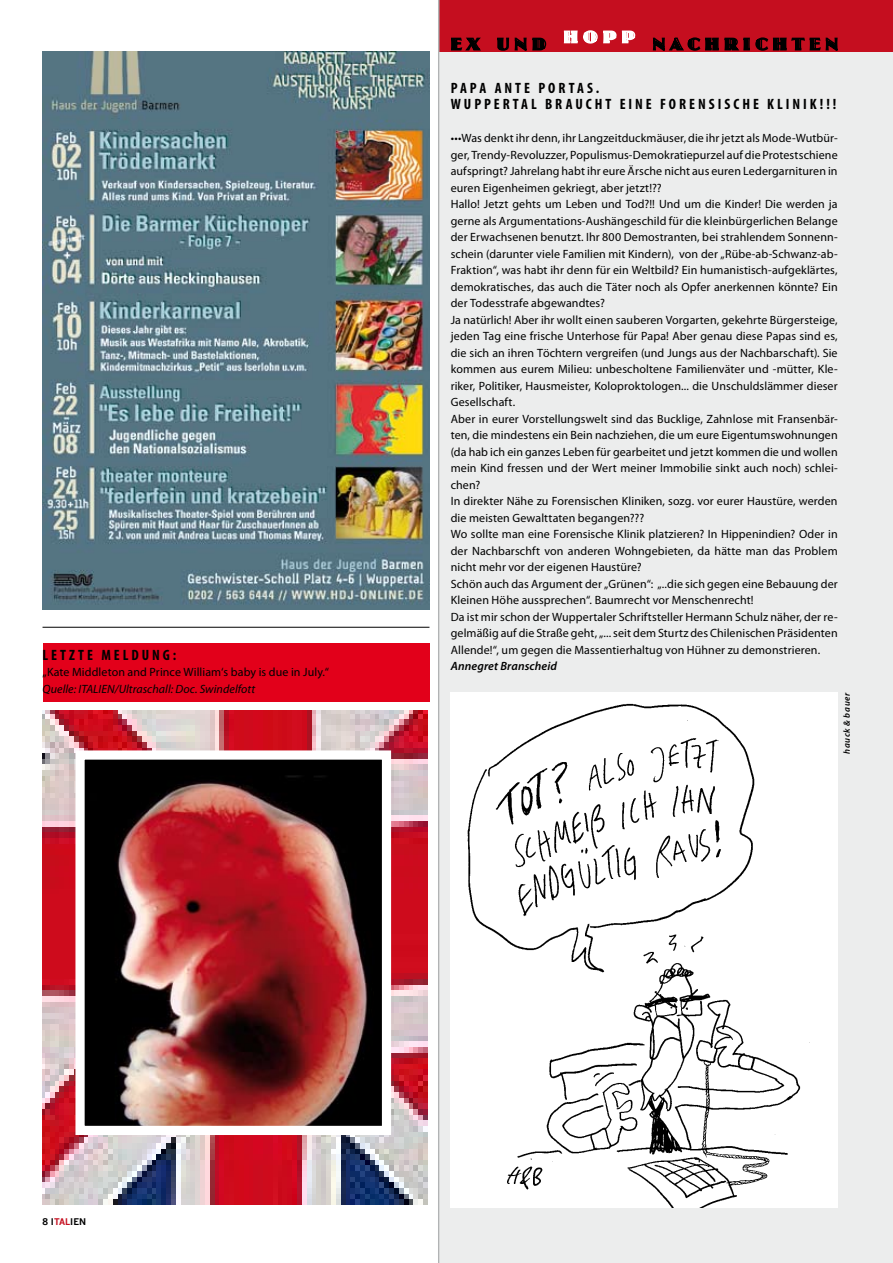
<style>
.page{position:relative;width:893px;height:1263px;background:#fff}
.page>*{position:absolute;margin:0;border:0;box-sizing:border-box;transform-origin:0 0}
.t1{font:700 condensed 15px/16.5px "Myriad Pro";letter-spacing:.195em;color:#000}
.t2{font:12px/16.5px "Myriad Pro";letter-spacing:.01em;color:#000}
.t3{font:italic 12px "Myriad Pro";letter-spacing:.005em;color:#000}
.t4{font:italic 600 12px "Myriad Pro";letter-spacing:.01em;color:#000}
.t5{font:italic 600 9px "Myriad Pro";letter-spacing:.07em;color:#000}
.t6{font:700 9px "News Gothic";color:#000}
.s1{color:#c50e1f}
</style>
<div class="page">
<div style="left:43px;top:644px;width:386px;height:58px;background:#e2001a"></div>
<div style="left:440px;top:0;width:453px;height:1263px;background:#eceded"></div>
<div style="left:439px;top:0;width:454px;height:51px;background:#c50e1f"></div>
<svg style="left:652px;top:37px;width:186px;height:15px"></svg>
<svg style="left:563px;top:30px;width:74px;height:22px"></svg>
<svg style="left:450px;top:37px;width:98px;height:15px"></svg>
<hr style="left:43px;top:627px;width:386px;height:1px;background:#000">
<hr style="left:438px;top:0;width:1px;height:1263px;background:#b1b3b4">
<img style="left:451px;top:693px;width:387px;height:515px">
<img style="left:43px;top:710px;width:385px;height:495px">
<img style="left:85px;top:760px;width:296px;height:365px">
<div style="left:75px;top:750px;width:316px;height:385px;border:9px solid #fff"></div>
<img style="left:42px;top:51px;width:387px;height:558px">
<p class="t1" style="left:43px;top:646px;width:135px">LETZTE MELDUNG:</p>
<p class="t2" style="left:43px;top:664px;width:288px">„Kate Middleton and Prince William‘s baby is due in July.“</p>
<p class="t3" style="left:43px;top:681px;width:214px">Quelle: ITALIEN/Ultraschall: Doc. Swindelfott</p>
<p class="t1" style="left:451px;top:79px;width:387px">PAPA ANTE PORTAS.<br>WUPPERTAL BRAUCHT EINE FORENSISCHE KLINIK!!!</p>
<p class="t2" style="left:451px;top:130px;width:388px">•••Was denkt ihr denn, ihr Langzeitduckmäuser, die ihr jetzt als Mode-Wutbür&shy;ger, Trendy-Revoluzzer, Populismus-Demokratiepurzel auf die Protestschiene aufspringt? Jahrelang habt ihr eure Ärsche nicht aus euren Ledergarnituren in euren Eigenheimen gekriegt, aber jetzt!??<br>Hallo! Jetzt gehts um Leben und Tod?!! Und um die Kinder! Die werden ja gerne als Argumentations-Aushängeschild für die kleinbürgerlichen Belange der Erwachsenen benutzt. Ihr 800 Demostranten, bei strahlendem Sonnenn&shy;schein (darunter viele Familien mit Kindern), von der „Rübe-ab-Schwanz-ab-Fraktion“, was habt ihr denn für ein Weltbild? Ein humanistisch-aufgeklärtes, demokratisches, das auch die Täter noch als Opfer anerkennen könnte? Ein der Todesstrafe abgewandtes?<br>Ja natürlich! Aber ihr wollt einen sauberen Vorgarten, gekehrte Bürgersteige, jeden Tag eine frische Unterhose für Papa! Aber genau diese Papas sind es, die sich an ihren Töchtern vergreifen (und Jungs aus der Nachbarschaft). Sie kommen aus eurem Milieu: unbescholtene Familienväter und -mütter, Kle&shy;riker, Politiker, Hausmeister, Koloproktologen... die Unschuldslämmer dieser Gesellschaft.<br>Aber in eurer Vorstellungswelt sind das Bucklige, Zahnlose mit Fransenbär&shy;ten, die mindestens ein Bein nachziehen, die um eure Eigentumswohnungen (da hab ich ein ganzes Leben für gearbeitet und jetzt kommen die und wollen mein Kind fressen und der Wert meiner Immobilie sinkt auch noch) schlei&shy;chen?<br>In direkter Nähe zu Forensischen Kliniken, sozg. vor eurer Haustüre, werden die meisten Gewalttaten begangen???<br>Wo sollte man eine Forensische Klinik platzieren? In Hippenindien? Oder in der Nachbarschft von anderen Wohngebieten, da hätte man das Problem nicht mehr vor der eigenen Haustüre?<br>Schön auch das Argument der „Grünen“: „..die sich gegen eine Bebauung der Kleinen Höhe aussprechen“. Baumrecht vor Menschenrecht!<br>Da ist mir schon der Wuppertaler Schriftsteller Hermann Schulz näher, der re&shy;gelmäßig auf die Straße geht, „... seit dem Sturtz des Chilenischen Präsidenten Allende!“, um gegen die Massentierhaltug von Hühner zu demonstrieren.</p>
<p class="t4" style="left:451px;top:659px;width:108px">Annegret Branscheid</p>
<p class="t5" style="left:841px;top:754px;width:63px;rotate:-90deg">hauck &amp; bauer</p>
<p class="t6" style="left:43px;top:1216px;width:45px">8 I<span class="s1">TAL</span>IEN</p>
</div>
